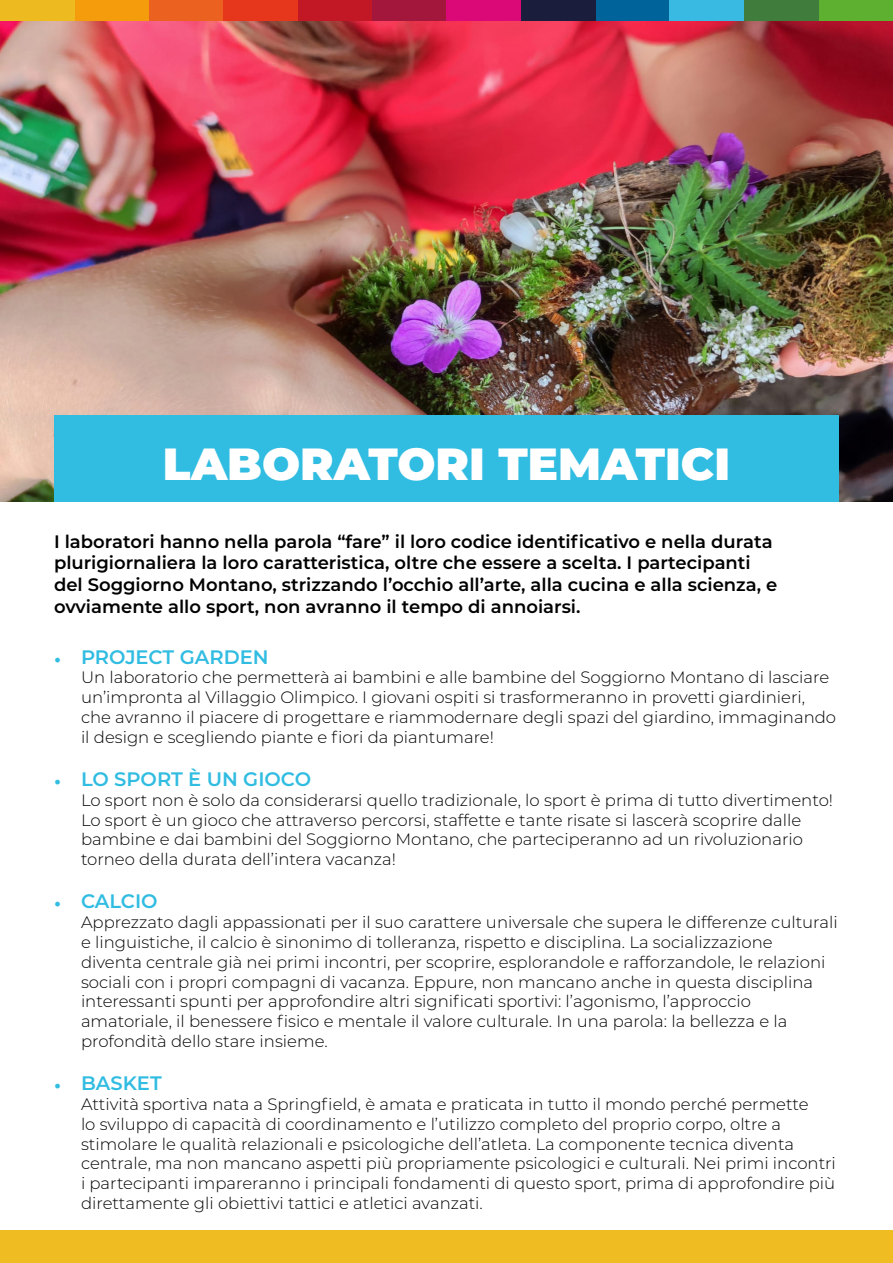
<style>
.page{position:relative;width:893px;height:1263px;background:#fff}
.page>*{position:absolute;margin:0;border:0;box-sizing:border-box;transform-origin:0 0}
.t1{font:900 45px "Montserrat";color:#fff}
.t2{font:600 19.5px "Montserrat";color:#31bce1}
.t3{font:600 18px/21.6px "Montserrat";color:#000}
.t4{font:300 16.5px/19.8px "Montserrat";color:#000}
.s1{font-family:"Minion Pro";font-weight:400;font-size:18px}
</style>
<div class="page">
<div style="left:0;top:1230px;width:893px;height:33px;background:#efbc21"></div>
<div style="left:372px;top:0;width:74px;height:21px;background:#a3173d"></div>
<div style="left:819px;top:0;width:74px;height:21px;background:#5eb030"></div>
<div style="left:149px;top:0;width:74px;height:21px;background:#eb611f"></div>
<div style="left:595px;top:0;width:75px;height:21px;background:#006399"></div>
<div style="left:298px;top:0;width:74px;height:21px;background:#c21724"></div>
<div style="left:744px;top:0;width:75px;height:21px;background:#407d3d"></div>
<div style="left:74px;top:0;width:75px;height:21px;background:#f59c0d"></div>
<div style="left:521px;top:0;width:74px;height:21px;background:#1b1d3d"></div>
<div style="left:223px;top:0;width:75px;height:21px;background:#e6361c"></div>
<div style="left:670px;top:0;width:74px;height:21px;background:#38bae3"></div>
<div style="left:0;top:0;width:74px;height:21px;background:#edba1f"></div>
<div style="left:446px;top:0;width:75px;height:21px;background:#db0878"></div>
<img style="left:0;top:21px;width:893px;height:481px">
<div style="left:54px;top:415px;width:785px;height:87px;background:#31bce1"></div>
<h1 class="t1" style="left:163px;top:430px;width:569px">LABORATORI TEMATICI</h1>
<p class="t3" style="left:54px;top:530px;width:725px">I laboratori hanno nella parola “fare” il loro codice identificativo e nella durata plurigiornaliera la loro caratteristica, oltre che essere a scelta. I partecipanti del Soggiorno Montano, strizzando l’occhio all’arte, alla cucina e alla scienza, e ovviamente allo sport, non avranno il tempo di annoiarsi.</p>
<p class="t2" style="left:54px;top:643px;width:216px"><span class="s1">•</span> PROJECT GARDEN</p>
<p class="t4" style="left:81px;top:667px;width:757px">Un laboratorio che permetterà ai bambini e alle bambine del Soggiorno Montano di lasciare un’impronta al Villaggio Olimpico. I giovani ospiti si trasformeranno in provetti giardinieri, che avranno il piacere di progettare e riammodernare degli spazi del giardino, immaginando il design e scegliendo piante e fiori da piantumare!</p>
<p class="t2" style="left:54px;top:765px;width:259px"><span class="s1">•</span> LO SPORT È UN GIOCO</p>
<p class="t4" style="left:81px;top:789px;width:753px">Lo sport non è solo da considerarsi quello tradizionale, lo sport è prima di tutto divertimento!<br>Lo sport è un gioco che attraverso percorsi, staffette e tante risate si lascerà scoprire dalle bambine e dai bambini del Soggiorno Montano, che parteciperanno ad un rivoluzionario torneo della durata dell’intera vacanza!</p>
<p class="t2" style="left:54px;top:887px;width:105px"><span class="s1">•</span> CALCIO</p>
<p class="t4" style="left:81px;top:912px;width:758px">Apprezzato dagli appassionati per il suo carattere universale che supera le differenze culturali e linguistiche, il calcio è sinonimo di tolleranza, rispetto e disciplina. La socializzazione diventa centrale già nei primi incontri, per scoprire, esplorandole e rafforzandole, le relazioni sociali con i propri compagni di vacanza. Eppure, non mancano anche in questa disciplina interessanti spunti per approfondire altri significati sportivi: l’agonismo, l’approccio amatoriale, il benessere fisico e mentale il valore culturale. In una parola: la bellezza e la profondità dello stare insieme.</p>
<p class="t2" style="left:54px;top:1069px;width:109px"><span class="s1">•</span> BASKET</p>
<p class="t4" style="left:81px;top:1094px;width:756px">Attività sportiva nata a Springfield, è amata e praticata in tutto il mondo perché permette<br>lo sviluppo di capacità di coordinamento e l’utilizzo completo del proprio corpo, oltre a stimolare le qualità relazionali e psicologiche dell’atleta. La componente tecnica diventa centrale, ma non mancano aspetti più propriamente psicologici e culturali. Nei primi incontri i partecipanti impareranno i principali fondamenti di questo sport, prima di approfondire più direttamente gli obiettivi tattici e atletici avanzati.</p>
</div>
